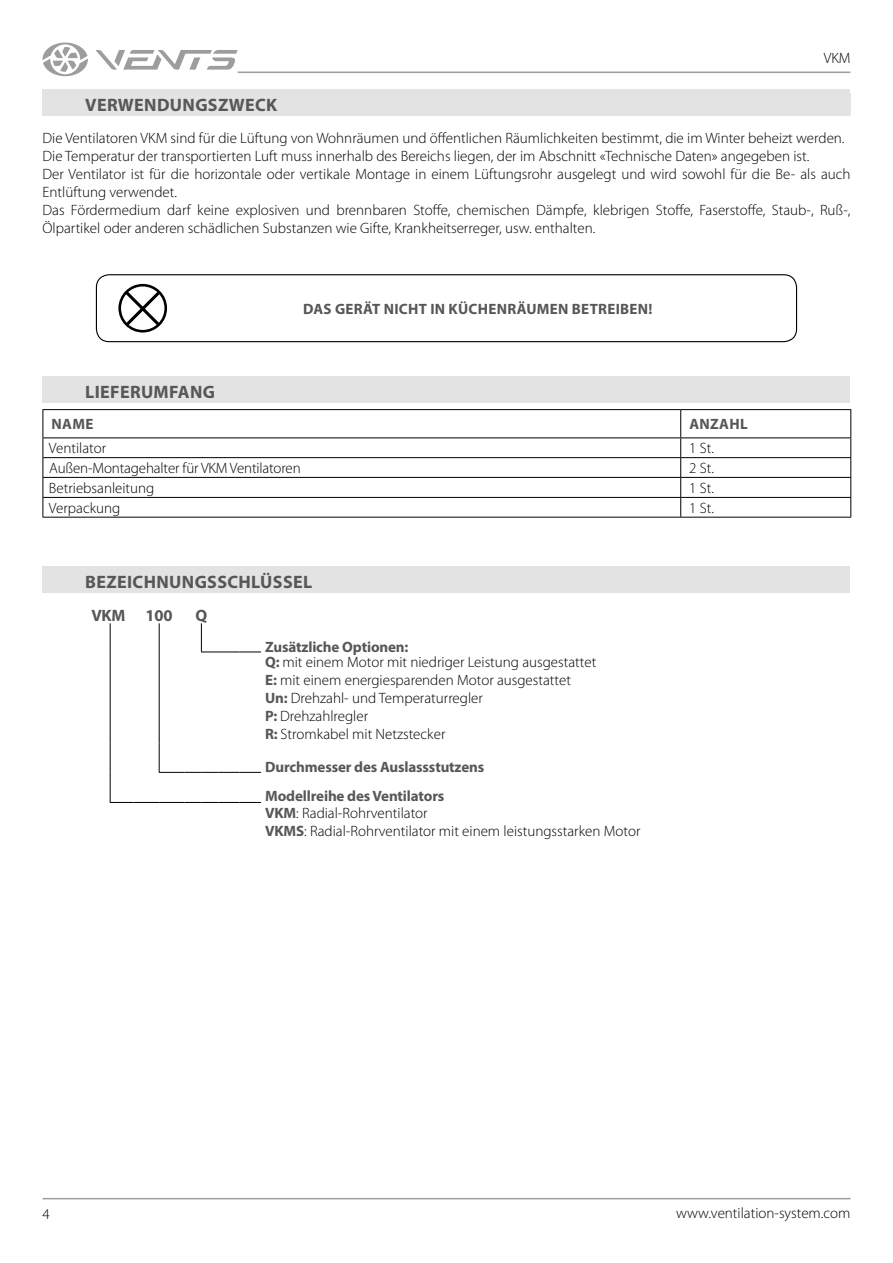
<style>
.page{position:relative;width:893px;height:1263px;background:#fff}
.page>*{position:absolute;margin:0;border:0;box-sizing:border-box;transform-origin:0 0}
.t1{font:700 18px "Myriad Pro";letter-spacing:.02em;color:#575756}
.t2{font:700 16.5px "Myriad Pro";letter-spacing:-.01em;color:#575756}
.t3{font:300 15px/18px "Myriad Pro";color:#000}
.t4{font:700 15px/28.7px "Myriad Pro";letter-spacing:-.01em;color:#575756}
.t5{font:700 15px "Myriad Pro";letter-spacing:.02em;color:#575756}
.s1{font-weight:700;color:#575756}
</style>
<div class="page">
<hr style="left:43px;top:1198px;width:807px;height:1px;background:#9d9d9c">
<hr style="left:238px;top:72px;width:612px;height:1px;background:#9d9d9c">
<svg style="left:95px;top:50px;width:143px;height:20px"></svg>
<svg style="left:43px;top:43px;width:45px;height:33px"></svg>
<div style="left:43px;top:89px;width:807px;height:26px;background:#e3e3e3"></div>
<div style="left:96px;top:274px;width:701px;height:68px;border:1px solid #000;border-radius:13px"></div>
<svg style="left:118px;top:284px;width:49px;height:48px"></svg>
<hr style="left:43px;top:409px;width:638px;height:1px;background:#000">
<hr style="left:681px;top:409px;width:170px;height:1px;background:#000">
<hr style="left:43px;top:437px;width:638px;height:1px;background:#000">
<hr style="left:681px;top:437px;width:170px;height:1px;background:#000">
<hr style="left:43px;top:457px;width:638px;height:1px;background:#000">
<hr style="left:681px;top:457px;width:170px;height:1px;background:#000">
<hr style="left:43px;top:477px;width:638px;height:1px;background:#000">
<hr style="left:681px;top:477px;width:170px;height:1px;background:#000">
<hr style="left:43px;top:497px;width:638px;height:1px;background:#000">
<svg style="left:43px;top:410px;width:1px;height:107px"></svg>
<hr style="left:681px;top:497px;width:170px;height:1px;background:#000">
<svg style="left:680px;top:410px;width:1px;height:107px"></svg>
<svg style="left:850px;top:410px;width:1px;height:107px"></svg>
<hr style="left:43px;top:517px;width:638px;height:1px;background:#000">
<hr style="left:681px;top:517px;width:170px;height:1px;background:#000">
<div style="left:43px;top:566px;width:807px;height:27px;background:#e3e3e3"></div>
<div style="left:43px;top:376px;width:807px;height:26px;background:#e3e3e3"></div>
<svg style="left:201px;top:623px;width:60px;height:30px"></svg>
<svg style="left:159px;top:623px;width:1px;height:29px"></svg>
<hr style="left:159px;top:652px;width:1px;height:92px;background:#000">
<svg style="left:110px;top:623px;width:1px;height:29px"></svg>
<hr style="left:110px;top:652px;width:1px;height:92px;background:#000">
<svg style="left:110px;top:744px;width:1px;height:28px"></svg>
<hr style="left:110px;top:772px;width:1px;height:30px;background:#000">
<svg style="left:110px;top:802px;width:151px;height:1px"></svg>
<svg style="left:159px;top:744px;width:102px;height:29px"></svg>
<p class="t3" style="left:824px;top:49px;width:28px">VKM</p>
<p class="t1" style="left:85px;top:93px;width:194px">VERWENDUNGSZWECK</p>
<p class="t3" style="left:43px;top:129px;width:809px">Die Ventilatoren VKM sind für die Lüftung von Wohnräumen und öffentlichen Räumlichkeiten bestimmt, die im Winter beheizt werden.<br>Die Temperatur der transportierten Luft muss innerhalb des Bereichs liegen, der im Abschnitt «Technische Daten» angegeben ist.<br>Der Ventilator ist für die horizontale oder vertikale Montage in einem Lüftungsrohr ausgelegt und wird sowohl für die Be- als auch Entlüftung verwendet.<br>Das Fördermedium darf keine explosiven und brennbaren Stoffe, chemischen Dämpfe, klebrigen Stoffe, Faserstoffe, Staub-, Ruß-, Ölpartikel oder anderen schädlichen Substanzen wie Gifte, Krankheitserreger, usw. enthalten.</p>
<p class="t1" style="left:85px;top:380px;width:131px">LIEFERUMFANG</p>
<p class="t5" style="left:303px;top:299px;width:351px">DAS GERÄT NICHT IN KÜCHENRÄUMEN BETREIBEN!</p>
<p class="t4" style="left:52px;top:409px;width:43px">NAME</p>
<p class="t4" style="left:689px;top:409px;width:60px">ANZAHL</p>
<p class="t3" style="left:49px;top:440px;width:59px">Ventilator</p>
<p class="t3" style="left:689px;top:440px;width:26px">1 St.</p>
<p class="t3" style="left:49px;top:459px;width:253px">Außen-Montagehalter für VKM Ventilatoren</p>
<p class="t3" style="left:689px;top:459px;width:26px">2 St.</p>
<p class="t3" style="left:49px;top:479px;width:107px">Betriebsanleitung</p>
<p class="t3" style="left:689px;top:479px;width:26px">1 St.</p>
<p class="t3" style="left:49px;top:499px;width:73px">Verpackung</p>
<p class="t3" style="left:689px;top:499px;width:26px">1 St.</p>
<p class="t1" style="left:85px;top:570px;width:229px">BEZEICHNUNGSSCHLÜSSEL</p>
<p class="t2" style="left:91px;top:605px;width:83px">VKM 100</p>
<p class="t2" style="left:195px;top:605px;width:13px">Q</p>
<p class="t3" style="left:265px;top:639px;width:333px;line-height:15.9px"><span class="s1">Zusätzliche Optionen:<br>Q:</span> mit einem Motor mit niedriger Leistung ausgestattet</p>
<p class="t3" style="left:265px;top:672px;width:307px"><span class="s1">E:</span> mit einem energiesparenden Motor ausgestattet <span class="s1">Un:</span> Drehzahl- und Temperaturregler<br><span class="s1">P:</span> Drehzahlregler<br><span class="s1">R:</span> Stromkabel mit Netzstecker</p>
<p class="t4" style="left:265px;top:752px;width:221px">Durchmesser des Auslassstutzens<br>Modellreihe des Ventilators</p>
<p class="t3" style="left:265px;top:804px;width:377px"><span class="s1">VKM</span>: Radial-Rohrventilator<br><span class="s1">VKMS</span>: Radial-Rohrventilator mit einem leistungsstarken Motor</p>
<p class="t3" style="left:43px;top:1205px;width:9px">4</p>
<p class="t3" style="left:676px;top:1204px;width:176px">www.ventilation-system.com</p>
</div>
